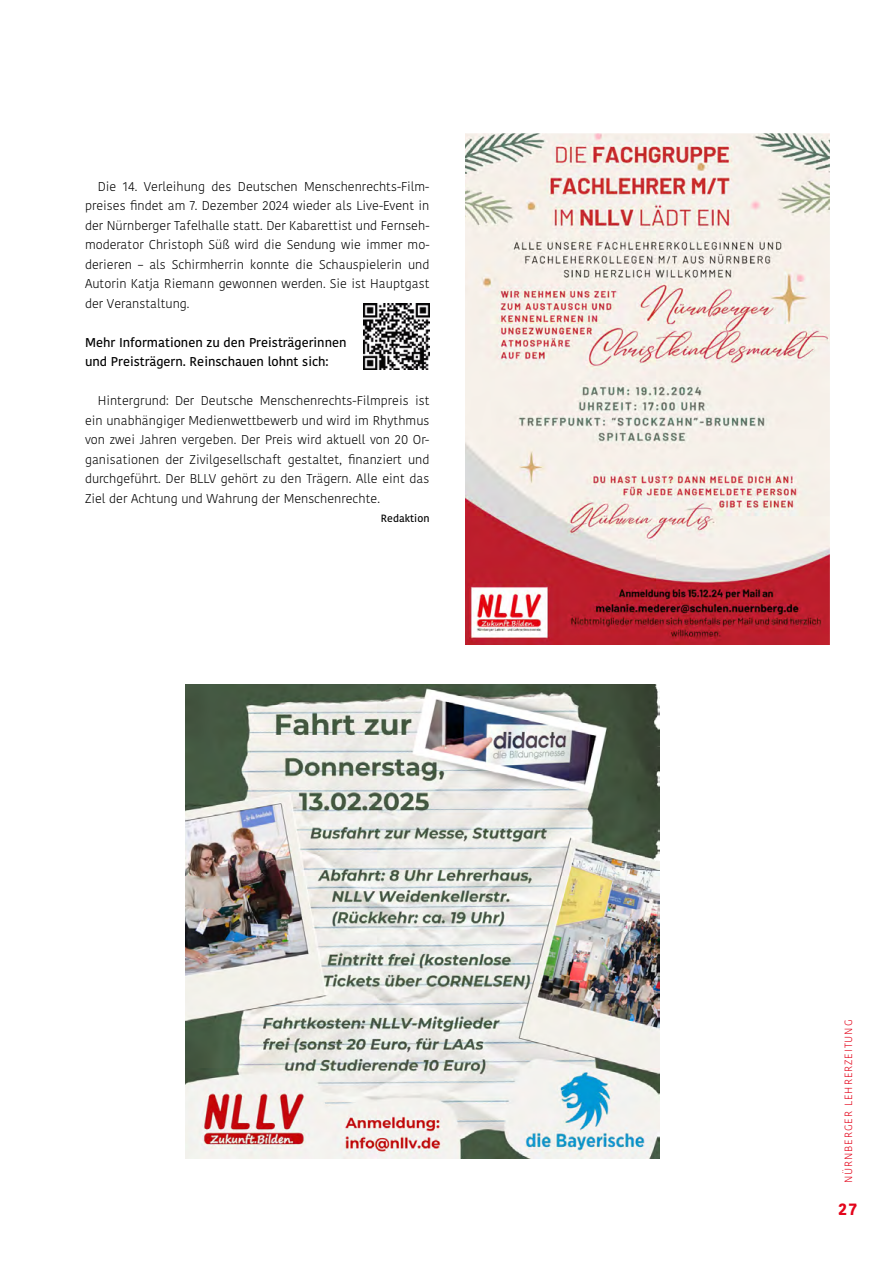
<style>
.page{position:relative;width:893px;height:1263px;background:#fff}
.page>*{position:absolute;margin:0;border:0;box-sizing:border-box;transform-origin:0 0}
.t1{font:700 16.5px "Kohinoor Devanagari";color:#e3051b}
.t2{font:300 12.75px/19.5px "Kohinoor Devanagari";color:#000;text-align:justify}
.t3{font:500 12.75px/19.5px "Kohinoor Devanagari";color:#000}
.t4{font:300 10.5px "Kohinoor Devanagari";letter-spacing:.09em;color:#e3051b}
.t5{font:500 10.5px "Kohinoor Devanagari";color:#000}
</style>
<div class="page">
<img style="left:363px;top:304px;width:66px;height:66px">
<img style="left:186px;top:685px;width:474px;height:474px">
<img style="left:466px;top:135px;width:362px;height:508px">
<div style="left:463px;top:132px;width:368px;height:514px;border:2px solid #fff"></div>
<p class="t2" style="left:85px;top:176px;width:346px;text-indent:13px">Die 14. Verleihung des Deutschen Menschenrechts-Film&shy;preises findet am 7. Dezember 2024 wieder als Live-Event in der Nürnberger Tafelhalle statt. Der Kabarettist und Fernseh&shy;moderator Christoph Süß wird die Sendung wie immer mo&shy;derieren – als Schirmherrin konnte die Schauspielerin und Autorin Katja Riemann gewonnen werden. Sie ist Hauptgast der Veranstaltung.</p>
<p class="t3" style="left:85px;top:332px;width:263px">Mehr Informationen zu den Preisträgerinnen und Preisträgern. Reinschauen lohnt sich:</p>
<p class="t2" style="left:85px;top:391px;width:346px;text-indent:13px">Hintergrund: Der Deutsche Menschenrechts-Filmpreis ist ein unabhängiger Medienwettbewerb und wird im Rhythmus von zwei Jahren vergeben. Der Preis wird aktuell von 20 Or&shy;ganisationen der Zivilgesellschaft gestaltet, finanziert und durchgeführt. Der BLLV gehört zu den Trägern. Alle eint das Ziel der Achtung und Wahrung der Menschenrechte.</p>
<p class="t5" style="left:381px;top:512px;width:50px">Redaktion</p>
<p class="t4" style="left:842px;top:1183px;width:165px;rotate:-90deg">NÜRNBERGER LEHRERZEITUNG</p>
<p class="t1" style="left:838px;top:1194px;width:20px">27</p>
</div>
